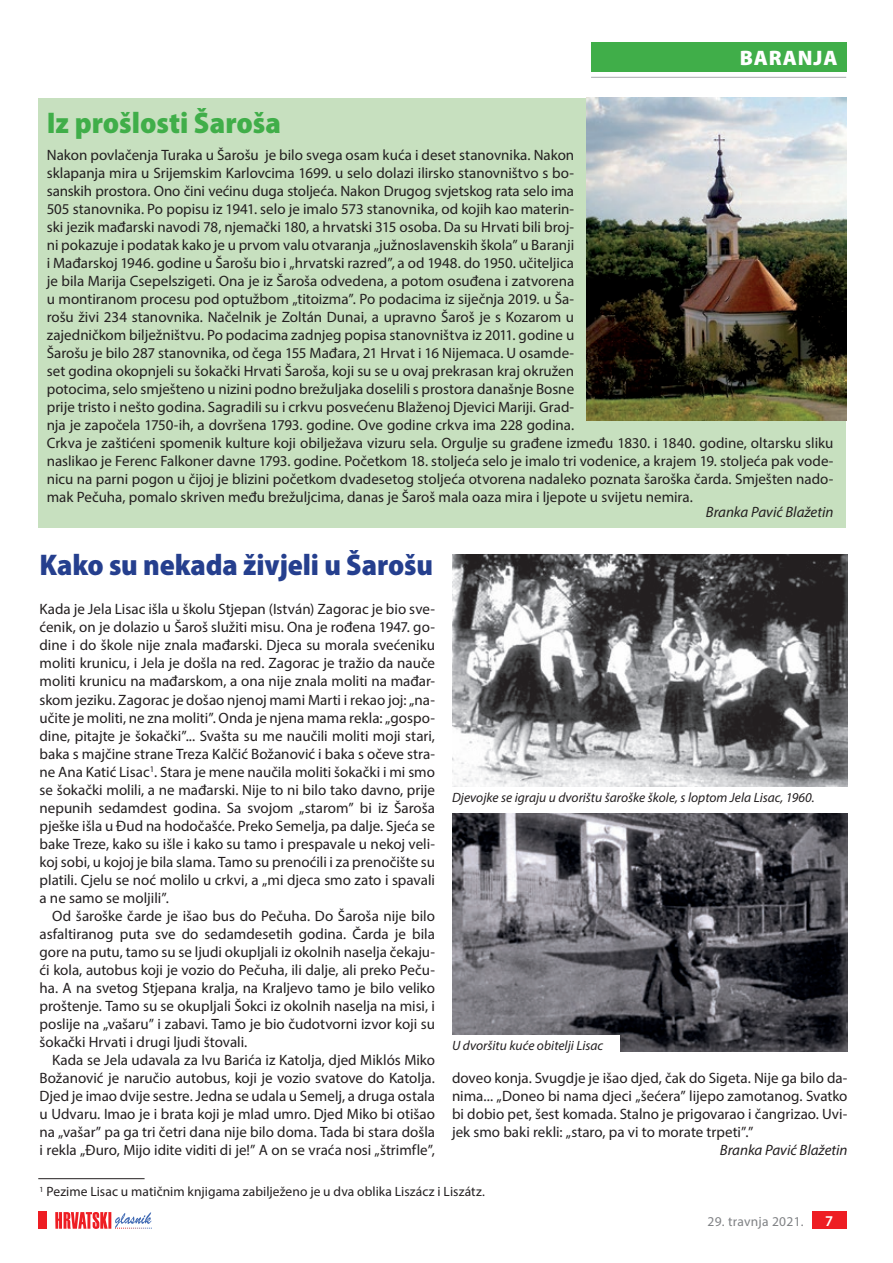
<style>
.page{position:relative;width:893px;height:1263px;background:#fff}
.page>*{position:absolute;margin:0;border:0;box-sizing:border-box;transform-origin:0 0}
.t1{font:900 semi-condensed 30px "Myriad Pro";letter-spacing:-.005em;color:#253f8e}
.t2{font:900 semi-condensed 30px "Myriad Pro";color:#40ae49}
.t3{font:900 21px "Myriad Pro";letter-spacing:.04em;color:#fff}
.t4{font:15px/18px "Myriad Pro";color:#231f20;text-align:justify}
.t5{font:italic 15px "Myriad Pro";letter-spacing:-.005em;color:#231f20}
.t6{font:600 15px "Myriad Pro";color:#fff}
.t7{font:italic 13.5px "Myriad Pro";color:#231f20}
.t8{font:13.5px "Myriad Pro";letter-spacing:.005em;color:#231f20}
.t9{font:13.5px "Myriad Pro";letter-spacing:.02em;color:#808285}
</style>
<div class="page">
<div style="left:812px;top:1212px;width:34px;height:17px;background:#ee1d23"></div>
<svg style="left:55px;top:1212px;width:97px;height:17px"></svg>
<div style="left:38px;top:1212px;width:9px;height:17px;background:#ee1d23"></div>
<div style="left:591px;top:43px;width:255px;height:29px;background:#40ae49"></div>
<hr style="left:591px;top:77px;width:255px;height:1px;background:#a8a9ad">
<hr style="left:38px;top:1178px;width:107px;height:1px;background:#231f20">
<img style="left:452px;top:554px;width:395px;height:233px">
<img style="left:452px;top:814px;width:395px;height:237px">
<div style="left:448px;top:1035px;width:172px;height:20px;background:#fff"></div>
<div style="left:38px;top:98px;width:808px;height:429px;background:#c7e0bf"></div>
<img style="left:587px;top:98px;width:259px;height:323px">
<h2 class="t3" style="left:740px;top:44px;width:99px">BARANJA</h2>
<h1 class="t2" style="left:47px;top:103px;width:236px">Iz prošlosti Šaroša</h1>
<p class="t4" style="left:47px;top:145px;width:788px;text-align:left">Nakon povlačenja Turaka u Šarošu je bilo svega osam kuća i deset stanovnika. Nakon<br>sklapanja mira u Srijemskim Karlovcima 1699. u selo dolazi ilirsko stanovništvo s bo-<br>sanskih prostora. Ono čini većinu duga stoljeća. Nakon Drugog svjetskog rata selo ima<br>505 stanovnika. Po popisu iz 1941. selo je imalo 573 stanovnika, od kojih kao materin-<br>ski jezik mađarski navodi 78, njemački 180, a hrvatski 315 osoba. Da su Hrvati bili broj-<br>ni pokazuje i podatak kako je u prvom valu otvaranja „južnoslavenskih škola” u Baranji<br>i Mađarskoj 1946. godine u Šarošu bio i „hrvatski razred”, a od 1948. do 1950. učiteljica<br>je bila Marija Csepelszigeti. Ona je iz Šaroša odvedena, a potom osuđena i zatvorena<br>u montiranom procesu pod optužbom „titoizma”. Po podacima iz siječnja 2019. u Ša-<br>rošu živi 234 stanovnika. Načelnik je Zoltán Dunai, a upravno Šaroš je s Kozarom u<br>zajedničkom bilježništvu. Po podacima zadnjeg popisa stanovništva iz 2011. godine u<br>Šarošu je bilo 287 stanovnika, od čega 155 Mađara, 21 Hrvat i 16 Nijemaca. U osamde-<br>set godina okopnjeli su šokački Hrvati Šaroša, koji su se u ovaj prekrasan kraj okružen<br>potocima, selo smješteno u nizini podno brežuljaka doselili s prostora današnje Bosne<br>prije tristo i nešto godina. Sagradili su i crkvu posvećenu Blaženoj Djevici Mariji. Grad-<br>nja je započela 1750-ih, a dovršena 1793. godine. Ove godine crkva ima 228 godina.<br>Crkva je zaštićeni spomenik kulture koji obilježava vizuru sela. Orgulje su građene između 1830. i 1840. godine, oltarsku sliku naslikao je Ferenc Falkoner davne 1793. godine. Početkom 18. stoljeća selo je imalo tri vodenice, a krajem 19. stoljeća pak vode&shy;nicu na parni pogon u čijoj je blizini početkom dvadesetog stoljeća otvorena nadaleko poznata šaroška čarda. Smješten nado&shy;mak Pečuha, pomalo skriven među brežuljcima, danas je Šaroš mala oaza mira i ljepote u svijetu nemira.</p>
<p class="t5" style="left:706px;top:502px;width:129px">Branka Pavić Blažetin</p>
<h1 class="t1" style="left:40px;top:546px;width:395px">Kako su nekada živjeli u Šarošu</h1>
<p class="t4" style="left:40px;top:600px;width:397px">Kada je Jela Lisac išla u školu Stjepan (István) Zagorac je bio sve&shy;ćenik, on je dolazio u Šaroš služiti misu. Ona je rođena 1947. go&shy;dine i do škole nije znala mađarski. Djeca su morala svećeniku moliti krunicu, i Jela je došla na red. Zagorac je tražio da nauče moliti krunicu na mađarskom, a ona nije znala moliti na mađar&shy;skom jeziku. Zagorac je došao njenoj mami Marti i rekao joj: „na&shy;učite je moliti, ne zna moliti”. Onda je njena mama rekla: „gospo&shy;dine, pitajte je šokački”... Svašta su me naučili moliti moji stari, baka s majčine strane Treza Kalčić Božanović i baka s očeve stra&shy;ne Ana Katić Lisac<sup>1</sup>. Stara je mene naučila moliti šokački i mi smo se šokački molili, a ne mađarski. Nije to ni bilo tako davno, prije nepunih sedamdest godina. Sa svojom „starom” bi iz Šaroša pješke išla u Đud na hodočašće. Preko Semelja, pa dalje. Sjeća se bake Treze, kako su išle i kako su tamo i prespavale u nekoj veli&shy;koj sobi, u kojoj je bila slama. Tamo su prenoćili i za prenočište su platili. Cjelu se noć molilo u crkvi, a „mi djeca smo zato i spavali a ne samo se moljili”.</p>
<p class="t4" style="left:40px;top:906px;width:397px;text-indent:13px">Od šaroške čarde je išao bus do Pečuha. Do Šaroša nije bilo asfaltiranog puta sve do sedamdesetih godina. Čarda je bila gore na putu, tamo su se ljudi okupljali iz okolnih naselja čekaju&shy;ći kola, autobus koji je vozio do Pečuha, ili dalje, ali preko Peču&shy;ha. A na svetog Stjepana kralja, na Kraljevo tamo je bilo veliko proštenje. Tamo su se okupljali Šokci iz okolnih naselja na misi, i poslije na „vašaru” i zabavi. Tamo je bio čudotvorni izvor koji su šokački Hrvati i drugi ljudi štovali.</p>
<p class="t4" style="left:40px;top:1050px;width:397px;text-indent:13px">Kada se Jela udavala za Ivu Barića iz Katolja, djed Miklós Miko Božanović je naručio autobus, koji je vozio svatove do Katolja.<br>Djed je imao dvije sestre. Jedna se udala u Semelj, a druga ostala u Udvaru. Imao je i brata koji je mlad umro. Djed Miko bi otišao na „vašar” pa ga tri četri dana nije bilo doma. Tada bi stara došla i rekla „Đuro, Mijo idite viditi di je!” A on se vraća nosi „štrimfle”,</p>
<p class="t7" style="left:452px;top:789px;width:364px">Djevojke se igraju u dvorištu šaroške škole, s loptom Jela Lisac, 1960.</p>
<p class="t7" style="left:452px;top:1037px;width:153px">U dvoršitu kuće obitelji Lisac</p>
<p class="t4" style="left:452px;top:1068px;width:397px">doveo konja. Svugdje je išao djed, čak do Sigeta. Nije ga bilo da&shy;nima... „Doneo bi nama djeci „šećera” lijepo zamotanog. Svatko bi dobio pet, šest komada. Stalno je prigovarao i čangrizao. Uvi&shy;jek smo baki rekli: „staro, pa vi to morate trpeti”.”</p>
<p class="t5" style="left:720px;top:1140px;width:129px">Branka Pavić Blažetin</p>
<p class="t8" style="left:40px;top:1183px;width:447px"><sup>1</sup> Pezime Lisac u matičnim knjigama zabilježeno je u dva oblika Liszácz i Liszátz.</p>
<p class="t9" style="left:707px;top:1213px;width:98px">29. travnja 2021.</p>
<p class="t6" style="left:825px;top:1211px;width:10px">7</p>
</div>
